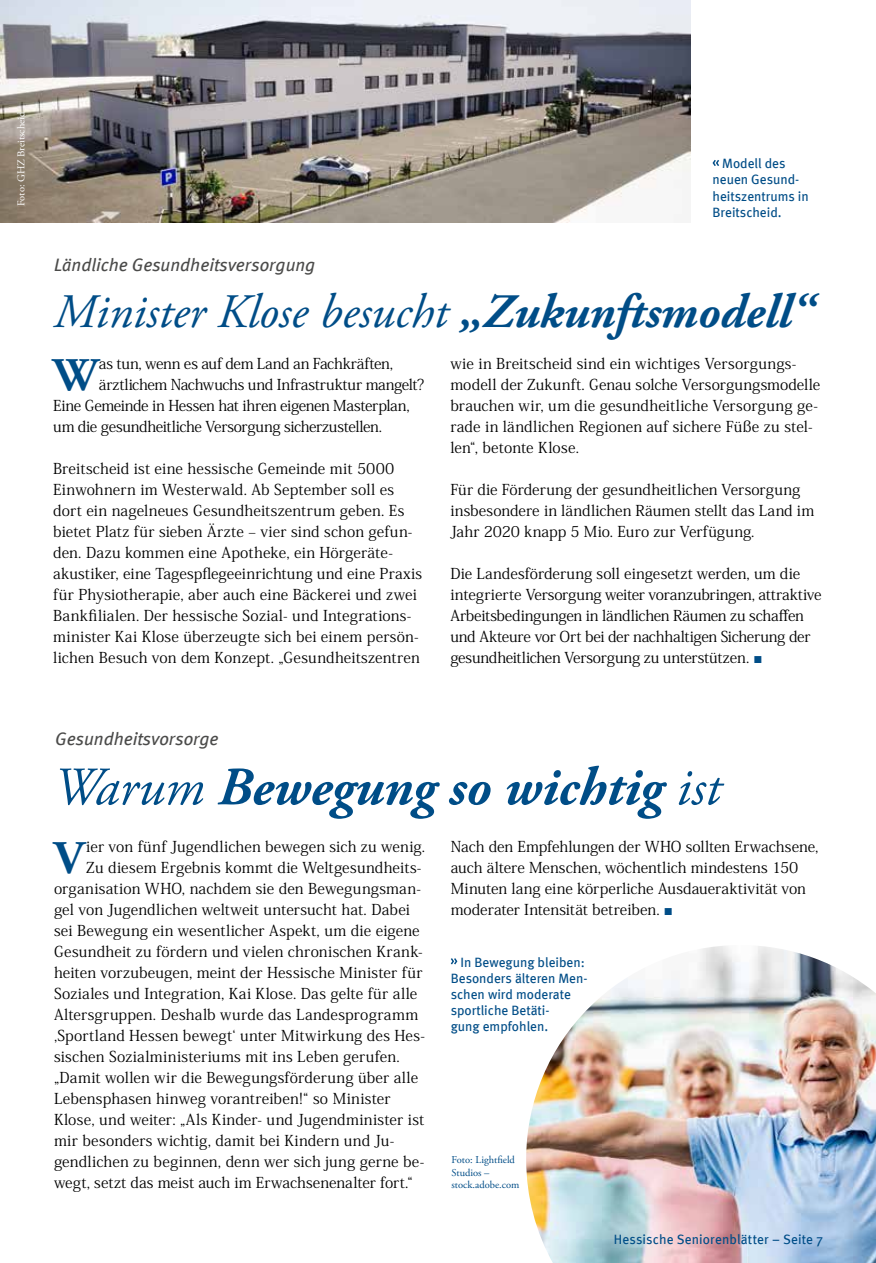
<style>
.page{position:relative;width:876px;height:1263px;background:#fff}
.page>*{position:absolute;margin:0;border:0;box-sizing:border-box;transform-origin:0 0}
.t1{font:italic 700 54px "Adobe Garamond Pro";color:#004d87}
.t2{font:italic 48px "Adobe Garamond Pro";color:#004d87}
.t3{font:700 46.65px "Adobe Garamond Pro";color:#004d87}
.t4{font:italic 18px "Meta";color:#4b4b4a}
.t5{font:15px/21px "Koz Min Pro";letter-spacing:.005em;color:#000}
.t6{font:15px "Koz Min Pro";letter-spacing:-.025em;color:#000}
.t7{font:15px "Koz Min Pro";letter-spacing:-.015em;color:#000}
.t8{font:13.5px/16.2px "Meta";color:#004d87}
.t9{font:10.5px/12.6px "Adobe Garamond Pro";color:#004d87}
.t10{font:10.5px "Adobe Garamond Pro";color:#fff}
.s1{font-weight:700}
.s2{font-family:"Arial";color:#004d87}
.s3{font-weight:400}
</style>
<div class="page">
<img style="left:0;top:0;width:690px;height:222px">
<svg style="left:712px;top:160px;width:7px;height:6px"></svg>
<img style="left:526px;top:946px;width:350px;height:317px">
<svg style="left:451px;top:958px;width:6px;height:6px"></svg>
<p class="t10" style="left:15px;top:206px;width:96px;rotate:-90deg">Foto: GHZ Breitscheid</p>
<p class="t4" style="left:54px;top:255px;width:263px">Ländliche Gesundheitsversorgung</p>
<p class="t8" style="left:712px;top:155px;width:98px;text-indent:10px">Modell des neuen Gesund&shy;heitszentrums in<br>Breitscheid.</p>
<h2 class="t2" style="left:54px;top:283px;width:762px">Minister Klose besucht <span class="s1">„Zukunftsmodell“</span></h2>
<h3 class="t3" style="left:53px;top:348px;width:46px">W</h3>
<p class="t5" style="left:99px;top:352px;width:296px">as tun, wenn es auf dem Land an Fachkräften,</p>
<p class="t5" style="left:450px;top:352px;width:371px">wie in Breitscheid sind ein wichtiges Versorgungs&shy;modell der Zukunft. Genau solche Versorgungsmodelle brauchen wir, um die gesundheitliche Versorgung ge&shy;rade in ländlichen Regionen auf sichere Füße zu stel&shy;len“, betonte Klose.</p>
<p class="t5" style="left:450px;top:478px;width:365px">Für die Förderung der gesundheitlichen Versorgung insbesondere in ländlichen Räumen stellt das Land im<br>Jahr 2020 knapp 5 Mio. Euro zur Verfügung.</p>
<p class="t5" style="left:450px;top:562px;width:373px">Die Landesförderung soll eingesetzt werden, um die integrierte Versorgung weiter voranzubringen, attraktive Arbeitsbedingungen in ländlichen Räumen zu schaffen und Akteure vor Ort bei der nachhaltigen Sicherung der gesundheitlichen Versorgung zu unterstützen. <span class="s2">■</span></p>
<p class="t7" style="left:99px;top:374px;width:327px">ärztlichem Nachwuchs und Infrastruktur mangelt?</p>
<p class="t6" style="left:53px;top:395px;width:358px">Eine Gemeinde in Hessen hat ihren eigenen Masterplan,</p>
<p class="t6" style="left:53px;top:416px;width:330px">um die gesundheitliche Versorgung sicherzustellen.</p>
<p class="t5" style="left:53px;top:457px;width:371px">Breitscheid ist eine hessische Gemeinde mit 5000<br>Einwohnern im Westerwald. Ab September soll es dort ein nagelneues Gesundheitszentrum geben. Es bietet Platz für sieben Ärzte – vier sind schon gefun&shy;den. Dazu kommen eine Apotheke, ein Hörgeräte&shy;akustiker, eine Tagespflegeeinrichtung und eine Praxis für Physiotherapie, aber auch eine Bäckerei und zwei Bankfilialen. Der hessische Sozial- und Integrations&shy;minister Kai Klose überzeugte sich bei einem persön&shy;lichen Besuch von dem Konzept. „Gesundheitszentren</p>
<p class="t4" style="left:55px;top:728px;width:165px">Gesundheitsvorsorge</p>
<h1 class="t1" style="left:53px;top:756px;width:669px"><span class="s3">Warum</span> Bewegung so wichtig <span class="s3">ist</span></h1>
<h3 class="t3" style="left:54px;top:831px;width:31px">V</h3>
<p class="t5" style="left:86px;top:835px;width:340px">ier von fünf Jugendlichen bewegen sich zu wenig.</p>
<p class="t5" style="left:451px;top:835px;width:369px">Nach den Empfehlungen der WHO sollten Erwachsene, auch ältere Menschen, wöchentlich mindestens 150<br>Minuten lang eine körperliche Ausdaueraktivität von moderater Intensität betreiben. <span class="s2">■</span></p>
<p class="t5" style="left:86px;top:856px;width:337px">Zu diesem Ergebnis kommt die Weltgesundheits-</p>
<p class="t5" style="left:54px;top:877px;width:368px">organisation WHO, nachdem sie den Bewegungsman-</p>
<p class="t5" style="left:54px;top:898px;width:358px">gel von Jugendlichen weltweit untersucht hat. Dabei</p>
<p class="t5" style="left:54px;top:919px;width:367px">sei Bewegung ein wesentlicher Aspekt, um die eigene</p>
<p class="t5" style="left:54px;top:940px;width:370px">Gesundheit zu fördern und vielen chronischen Krank-</p>
<p class="t5" style="left:54px;top:961px;width:370px">heiten vorzubeugen, meint der Hessische Minister für</p>
<p class="t5" style="left:54px;top:982px;width:365px">Soziales und Integration, Kai Klose. Das gelte für alle</p>
<p class="t5" style="left:54px;top:1003px;width:366px">Altersgruppen. Deshalb wurde das Landesprogramm</p>
<p class="t5" style="left:54px;top:1024px;width:372px">‚Sportland Hessen bewegt‘ unter Mitwirkung des Hes-</p>
<p class="t5" style="left:54px;top:1045px;width:347px">sischen Sozialministeriums mit ins Leben gerufen.</p>
<p class="t5" style="left:54px;top:1066px;width:366px">„Damit wollen wir die Bewegungsförderung über alle</p>
<p class="t5" style="left:54px;top:1087px;width:338px">Lebensphasen hinweg vorantreiben!“ so Minister</p>
<p class="t5" style="left:54px;top:1108px;width:372px">Klose, und weiter: „Als Kinder- und Jugendminister ist</p>
<p class="t5" style="left:54px;top:1129px;width:342px">mir besonders wichtig, damit bei Kindern und Ju-</p>
<p class="t5" style="left:54px;top:1150px;width:372px">gendlichen zu beginnen, denn wer sich jung gerne be-</p>
<p class="t5" style="left:54px;top:1171px;width:360px">wegt, setzt das meist auch im Erwachsenenalter fort.“</p>
<p class="t8" style="left:451px;top:953px;width:138px;text-indent:10px">In Bewegung bleiben:<br>Besonders älteren Men&shy;schen wird moderate sportliche Betäti-<br>gung empfohlen.</p>
<p class="t9" style="left:452px;top:1154px;width:69px">Foto: Lightfield<br>Studios – stock.adobe.com</p>
<p class="t8" style="left:614px;top:1231px;width:211px">Hessische Seniorenblätter – Seite 7</p>
</div>
